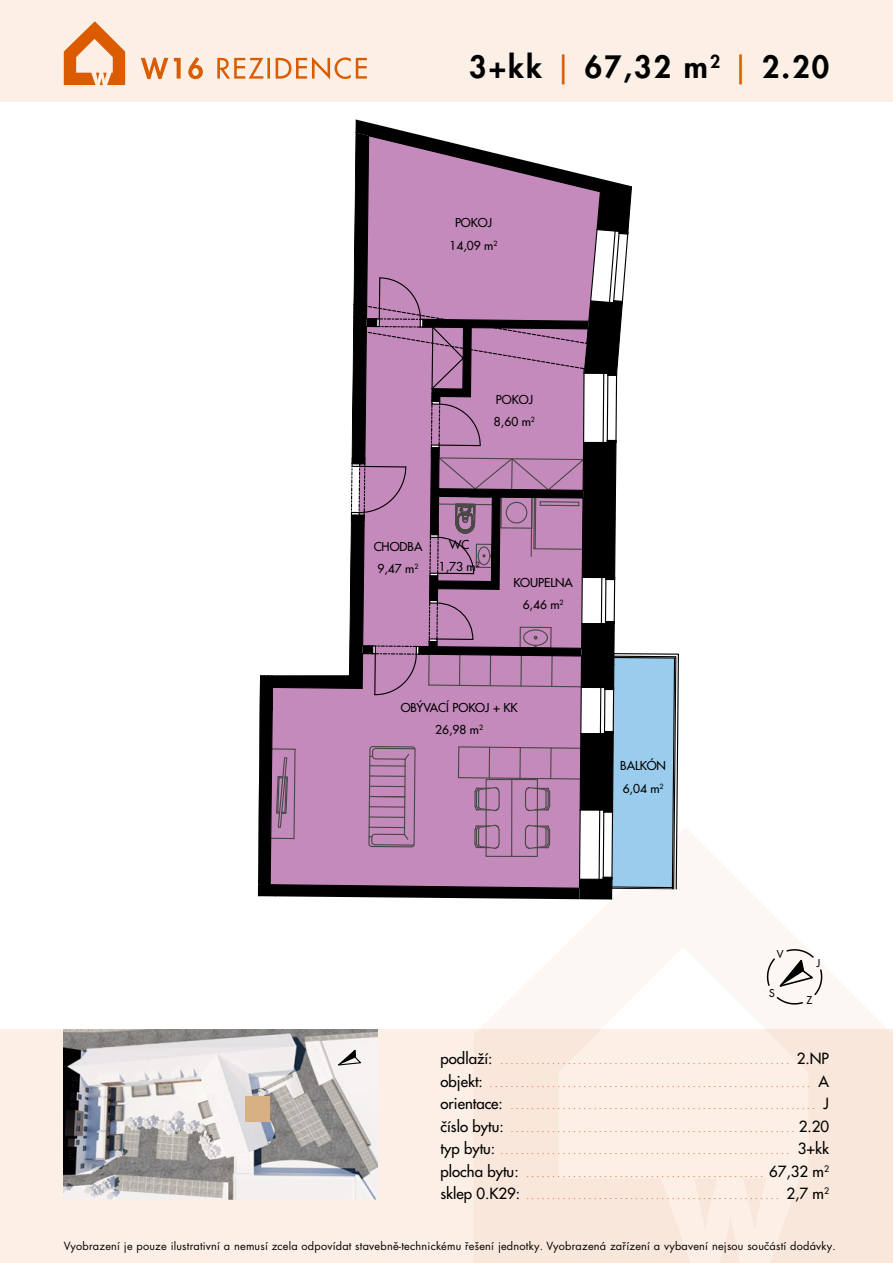
<style>
.page{position:relative;width:893px;height:1263px;background:#fff}
.page>*{position:absolute;margin:0;border:0;box-sizing:border-box;transform-origin:0 0}
.t1{font:800 30px "Futura LT Pro";letter-spacing:.07em;color:#000}
.t2{font:500 12px/22.5px "Futura LT Pro";color:#000;text-align:center}
.t3{font:10.95px "Futura LT Pro";letter-spacing:.02em;color:#000}
.t4{font:500 10.5px "Futura LT Pro";color:#000}
.t5{font:500 9px "Futura LT Pro";color:#db5c00}
.s1{font-weight:500;color:#db5c00}
.s2{font-size:15px;color:#000}
</style>
<div class="page">
<div style="left:0;top:1029px;width:893px;height:234px;background:#fbefe6"></div>
<svg style="left:474px;top:828px;width:419px;height:435px"></svg>
<div style="left:0;top:0;width:893px;height:102px;background:#fbefe6"></div>
<img style="left:64px;top:1029px;width:313px;height:170px">
<svg style="left:64px;top:21px;width:61px;height:64px"></svg>
<svg style="left:141px;top:57px;width:226px;height:22px"></svg>
<svg style="left:337px;top:1048px;width:26px;height:18px"></svg>
<svg style="left:766px;top:948px;width:57px;height:57px"></svg>
<svg style="left:258px;top:119px;width:421px;height:780px"></svg>
<div style="left:246px;top:1096px;width:24px;height:25px;background:#d7b183"></div>
<h1 class="t1" style="left:469px;top:44px;width:361px">3+kk <span class="s1">|</span> 67,32 m<sup>2</sup> <span class="s1">|</span> 2.20</h1>
<h2 class="t2" style="left:450px;top:211px;width:49px">POKOJ<br>14,09 m<sup>2</sup></h2>
<h2 class="t2" style="left:494px;top:387px;width:42px;text-align:left">POKOJ<br>8,60 m<sup>2</sup></h2>
<h2 class="t2" style="left:374px;top:535px;width:50px">CHODBA<br>9,47 m<sup>2</sup></h2>
<h2 class="t2" style="left:439px;top:533px;width:42px">WC<br>1,73 m<sup>2</sup></h2>
<h2 class="t2" style="left:513px;top:571px;width:61px">KOUPELNA<br>6,46 m<sup>2</sup></h2>
<h2 class="t2" style="left:401px;top:695px;width:119px">OBÝVACÍ POKOJ + KK<br>26,98 m<sup>2</sup></h2>
<h2 class="t2" style="left:619px;top:749px;width:49px;text-align:left">BALKÓN<br>10,49 m<sup>2</sup></h2>
<h2 class="t2" style="left:620px;top:754px;width:47px;text-align:left">BALKÓN<br>6,04 m<sup>2</sup></h2>
<p class="t4" style="left:777px;top:947px;width:8px">V</p>
<p class="t4" style="left:769px;top:985px;width:7px">S</p>
<p class="t4" style="left:816px;top:955px;width:5px">J</p>
<p class="t4" style="left:806px;top:992px;width:7px">Z</p>
<p class="t5" style="left:441px;top:1054px;width:390px"><span class="s2">podlaží:</span> . . . . . . . . . . . . . . . . . . . . . . . . . . . . . . . . . . . . . . . . . . . . . . . . . . . . . . . . <span class="s2">2. NP</span></p>
<p class="t5" style="left:441px;top:1077px;width:390px"><span class="s2">objekt:</span> . . . . . . . . . . . . . . . . . . . . . . . . . . . . . . . . . . . . . . . . . . . . . . . . . . . . . . . . . . . . . . <span class="s2">A</span></p>
<p class="t5" style="left:441px;top:1099px;width:390px"><span class="s2">orientace:</span> . . . . . . . . . . . . . . . . . . . . . . . . . . . . . . . . . . . . . . . . . . . . . . . . . . . . . . . . . . . <span class="s2">J</span></p>
<p class="t5" style="left:441px;top:1122px;width:390px"><span class="s2">číslo bytu:</span> . . . . . . . . . . . . . . . . . . . . . . . . . . . . . . . . . . . . . . . . . . . . . . . . . . . . . . <span class="s2">2. 20</span></p>
<p class="t5" style="left:441px;top:1144px;width:390px"><span class="s2">typ bytu:</span> . . . . . . . . . . . . . . . . . . . . . . . . . . . . . . . . . . . . . . . . . . . . . . . . . . . . . . . . <span class="s2">3+kk</span></p>
<p class="t5" style="left:441px;top:1167px;width:390px"><span class="s2">plocha bytu:</span> . . . . . . . . . . . . . . . . . . . . . . . . . . . . . . . . . . . . . . . . . . . . . <span class="s2">67,32 m</span><sup>2</sup></p>
<p class="t5" style="left:441px;top:1189px;width:390px"><span class="s2">sklep 0. K29:</span> . . . . . . . . . . . . . . . . . . . . . . . . . . . . . . . . . . . . . . . . . . . . . . . . . <span class="s2">2,7 m</span><sup>2</sup></p>
<p class="t3" style="left:64px;top:1239px;width:773px">Vyobrazení je pouze ilustrativní a nemusí zcela odpovídat stavebně-technickému řešení jednotky. Vyobrazená zařízení a vybavení nejsou součástí dodávky.</p>
</div>
